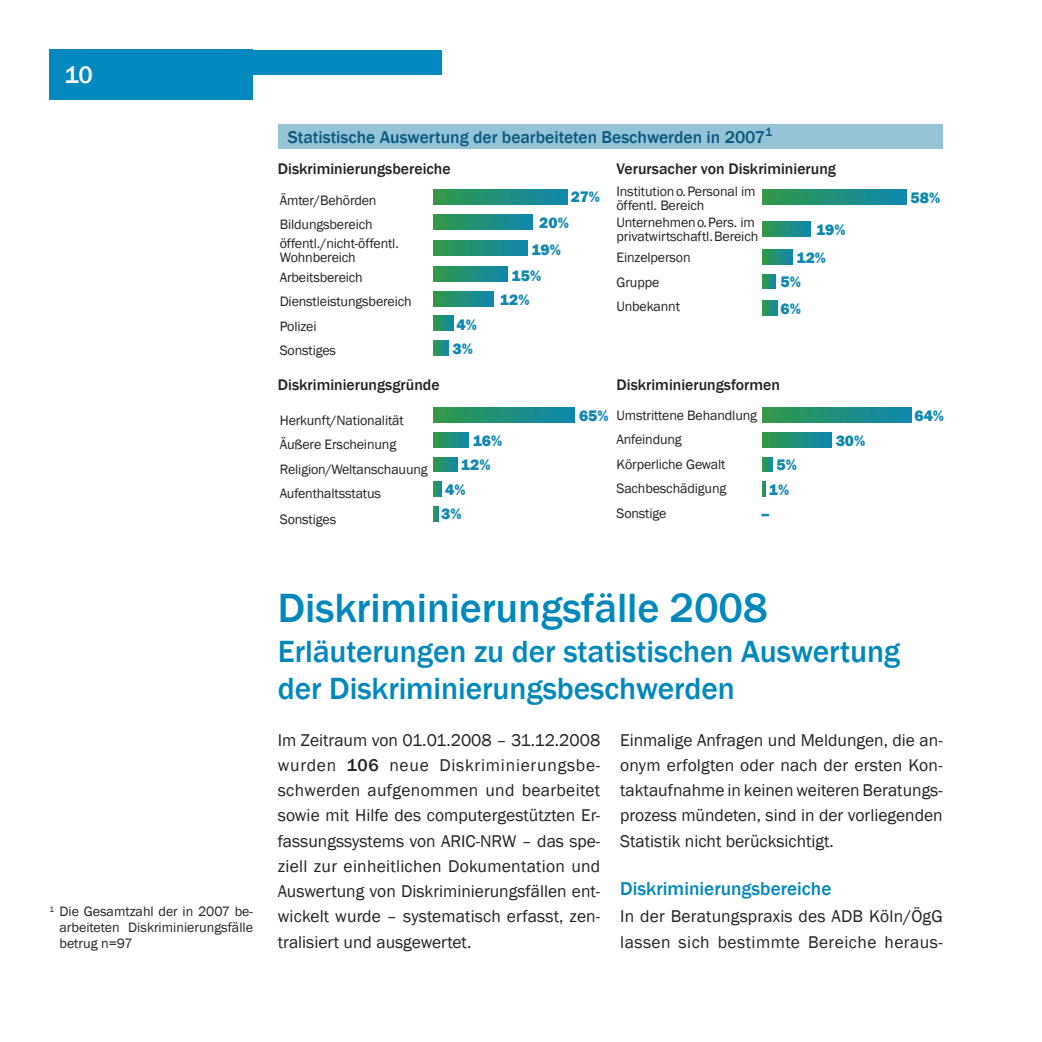
<style>
.page{position:relative;width:1042px;height:1042px;background:#fff}
.page>*{position:absolute;margin:0;border:0;box-sizing:border-box;transform-origin:0 0}
.t1{font:500 42px "Franklin Gothic";letter-spacing:-.005em;color:#0088bc}
.t2{font:500 31.5px/36.4px "Franklin Gothic";letter-spacing:-.005em;color:#0088bc}
.t3{font:500 24.5px "Franklin Gothic";color:#fff}
.t4{font:500 19.25px "Franklin Gothic";color:#0088bc}
.t5{font:17.5px/25.2px "Franklin Gothic";letter-spacing:.005em;color:#231f20;text-align:justify}
.t6{font:500 17.5px "Franklin Gothic";color:#09587c}
.t7{font:500 15.75px "Franklin Gothic";color:#231f20}
.t8{font:800 15.75px/24.5px "Franklin Gothic";color:#0f87ae}
.t9{font:14px/24.5px "Franklin Gothic";letter-spacing:-.01em;color:#231f20}
.s1{font-weight:500}
</style>
<div class="page">
<div style="left:50px;top:50px;width:203px;height:50px;background:#0088bf"></div>
<div style="left:149px;top:50px;width:292px;height:24px;background:#0088bf"></div>
<div style="left:278px;top:124px;width:665px;height:25px;background:#95c4d7"></div>
<svg style="left:433px;top:341px;width:15px;height:15px"></svg>
<svg style="left:433px;top:267px;width:75px;height:15px"></svg>
<svg style="left:433px;top:292px;width:60px;height:15px"></svg>
<svg style="left:433px;top:215px;width:100px;height:15px"></svg>
<svg style="left:433px;top:316px;width:20px;height:15px"></svg>
<svg style="left:433px;top:240px;width:95px;height:15px"></svg>
<svg style="left:433px;top:189px;width:134px;height:15px;background:#208f7a"></svg>
<svg style="left:433px;top:457px;width:24px;height:15px"></svg>
<svg style="left:433px;top:507px;width:6px;height:14px"></svg>
<svg style="left:433px;top:482px;width:8px;height:15px"></svg>
<svg style="left:433px;top:432px;width:35px;height:15px"></svg>
<svg style="left:433px;top:407px;width:141px;height:15px;background:#208f7a"></svg>
<svg style="left:763px;top:457px;width:10px;height:15px"></svg>
<svg style="left:763px;top:432px;width:68px;height:15px"></svg>
<svg style="left:763px;top:407px;width:149px;height:15px;background:#208f7b"></svg>
<svg style="left:763px;top:482px;width:2px;height:15px"></svg>
<svg style="left:763px;top:221px;width:47px;height:15px"></svg>
<svg style="left:763px;top:274px;width:12px;height:15px"></svg>
<svg style="left:763px;top:189px;width:144px;height:15px;background:#208f7b"></svg>
<svg style="left:763px;top:250px;width:29px;height:14px"></svg>
<svg style="left:763px;top:300px;width:15px;height:15px"></svg>
<h3 class="t3" style="left:64px;top:60px;width:30px">10</h3>
<p class="t6" style="left:288px;top:126px;width:486px">Statistische Auswertung der bearbeiteten Beschwerden in 2007<sup>1</sup></p>
<p class="t7" style="left:278px;top:159px;width:174px">Diskriminierungsbereiche</p>
<p class="t9" style="left:280px;top:188px;width:98px">Ämter/Behörden<br>Bildungsbereich</p>
<p class="t9" style="left:280px;top:237px;width:121px;line-height:14px">öffentl./nicht-öffentl.<br>Wohnbereich</p>
<p class="t9" style="left:280px;top:265px;width:134px">Arbeitsbereich<br>Dienstleistungsbereich<br>Polizei<br>Sonstiges</p>
<p class="t8" style="left:452px;top:312px;width:26px">4%<br>3%</p>
<p class="t8" style="left:571px;top:185px;width:31px">27%</p>
<p class="t8" style="left:539px;top:211px;width:31px">20%</p>
<p class="t8" style="left:531px;top:237px;width:31px">19%</p>
<p class="t8" style="left:512px;top:263px;width:31px">15%</p>
<p class="t8" style="left:500px;top:288px;width:31px">12%</p>
<p class="t7" style="left:616px;top:159px;width:221px">Verursacher von Diskriminierung</p>
<p class="t9" style="left:616px;top:185px;width:141px;line-height:14px">Institution o. Personal im öffentl. Bereich</p>
<p class="t9" style="left:616px;top:216px;width:143px;line-height:14px">Unternehmen o. Pers. im privatwirtschaftl. Bereich</p>
<p class="t9" style="left:616px;top:246px;width:76px">Einzelperson<br>Gruppe<br>Unbekannt</p>
<p class="t8" style="left:796px;top:215px;width:51px;line-height:28px;text-indent:20px">19%<br>12%</p>
<p class="t8" style="left:780px;top:269px;width:22px;line-height:26.2px">5%<br>6%</p>
<p class="t8" style="left:910px;top:186px;width:31px">58%</p>
<p class="t7" style="left:278px;top:375px;width:163px">Diskriminierungsgründe</p>
<p class="t9" style="left:280px;top:408px;width:149px">Herkunft/Nationalität<br>Äußere Erscheinung<br>Religion/Weltanschauung<br>Aufenthaltsstatus</p>
<p class="t9" style="left:280px;top:508px;width:58px">Sonstiges</p>
<p class="t8" style="left:473px;top:428px;width:31px">16%</p>
<p class="t8" style="left:461px;top:452px;width:31px">12%</p>
<p class="t8" style="left:445px;top:477px;width:22px">4%</p>
<p class="t8" style="left:441px;top:501px;width:22px">3%</p>
<p class="t8" style="left:579px;top:403px;width:31px">65%</p>
<p class="t7" style="left:616px;top:375px;width:165px">Diskriminierungsformen</p>
<p class="t9" style="left:616px;top:403px;width:142px">Umstrittene Behandlung<br>Anfeindung<br>Körperliche Gewalt<br>Sachbeschädigung<br>Sonstige</p>
<p class="t8" style="left:914px;top:403px;width:31px">64%</p>
<p class="t8" style="left:836px;top:428px;width:31px">30%</p>
<p class="t8" style="left:776px;top:452px;width:22px">5%</p>
<p class="t8" style="left:769px;top:477px;width:22px">1%</p>
<p class="t8" style="left:761px;top:501px;width:11px">–</p>
<p class="t9" style="left:60px;top:904px;width:195px;line-height:15.8px;text-align:justify;text-indent:-10px"><sup>1</sup> Die Gesamtzahl der in 2007 be&shy;arbeiteten Diskriminierungsfälle betrug n=97</p>
<h1 class="t1" style="left:278px;top:582px;width:491px">Diskriminierungsfälle 2008</h1>
<h2 class="t2" style="left:278px;top:634px;width:624px">Erläuterungen zu der statistischen Auswertung der Diskriminierungsbeschwerden</h2>
<p class="t5" style="left:278px;top:728px;width:324px">Im Zeitraum von 01.01.2008 – 31.12.2008 wurden <span class="s1">106</span> neue Diskriminierungsbe&shy;schwerden aufgenommen und bearbeitet sowie mit Hilfe des computergestützten Er&shy;fassungssystems von ARIC-NRW – das spe&shy;ziell zur einheitlichen Dokumentation und Auswertung von Diskriminierungsfällen ent&shy;wickelt wurde – systematisch erfasst, zen&shy;tralisiert und ausgewertet.</p>
<p class="t5" style="left:620px;top:728px;width:324px">Einmalige Anfragen und Meldungen, die an&shy;onym erfolgten oder nach der ersten Kon&shy;taktaufnahme in keinen weiteren Beratungs&shy;prozess mündeten, sind in der vorliegenden Statistik nicht berücksichtigt.</p>
<p class="t4" style="left:620px;top:876px;width:213px">Diskriminierungsbereiche</p>
<p class="t5" style="left:620px;top:904px;width:324px">In der Beratungspraxis des ADB Köln/ÖgG lassen sich bestimmte Bereiche heraus-</p>
</div>
